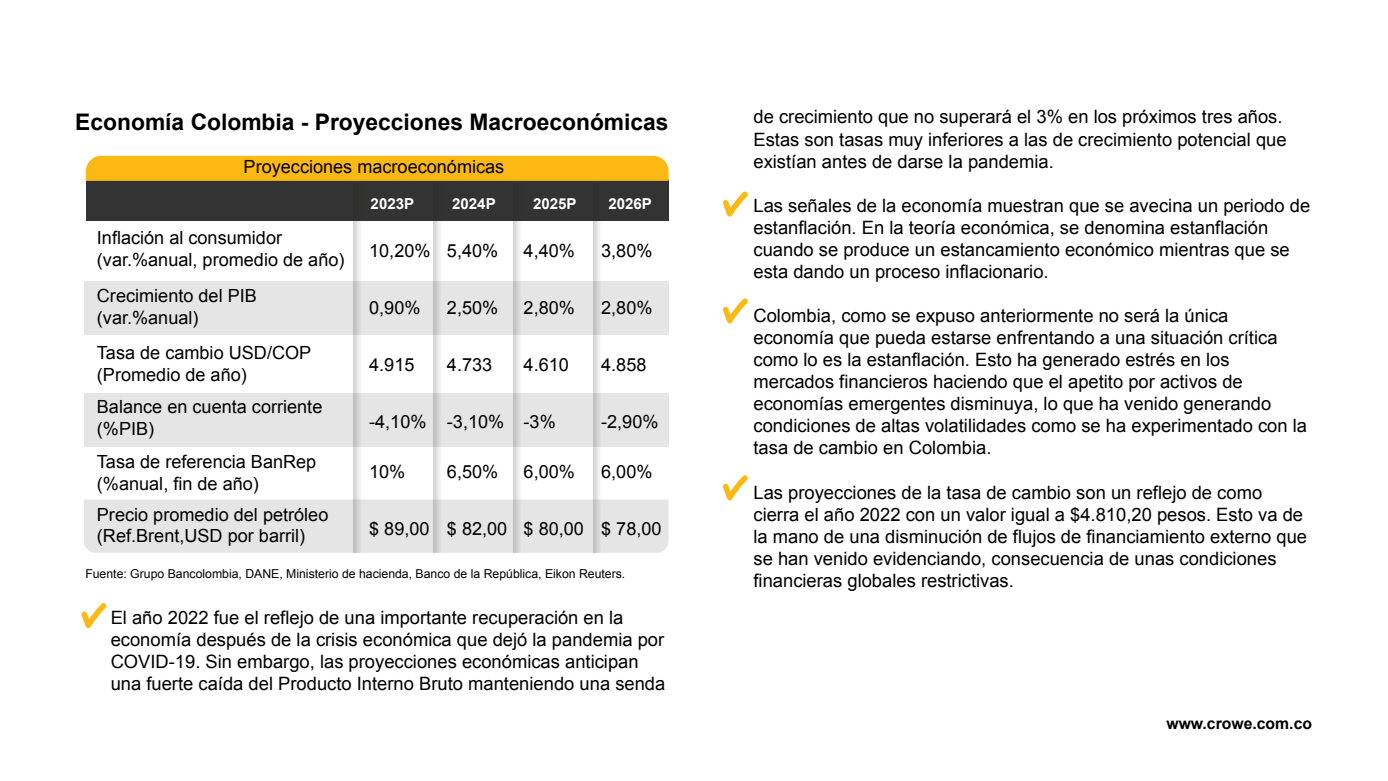
<style>
.page{position:relative;width:1388px;height:781px;background:#fff}
.page>*{position:absolute;margin:0;border:0;box-sizing:border-box;transform-origin:0 0}
.t1{font:700 22.75px "Arial";color:#000}
.t2{font:18.38px/22.1px "Arial";color:#000}
.t3{font:18.03px/21.7px "Arial";color:#000}
.t4{font:700 15.75px "Arial";color:#000}
.t5{font:700 15.05px "Arial";color:#fff}
.t6{font:12.25px "Arial";color:#000}
</style>
<div class="page">
<div style="left:84px;top:282px;width:584px;height:53px;background:#e5e5e5"></div>
<div style="left:84px;top:393px;width:584px;height:53px;background:#e5e5e5"></div>
<div style="left:84px;top:499px;width:584px;height:53px;background:#e5e5e5"></div>
<div style="left:86px;top:179px;width:582px;height:41px;background:#333"></div>
<div style="left:86px;top:156px;width:582px;height:25px;background:#fdb913"></div>
<svg style="left:433px;top:220px;width:8px;height:332px"></svg>
<svg style="left:354px;top:220px;width:7px;height:332px"></svg>
<svg style="left:513px;top:220px;width:8px;height:332px"></svg>
<svg style="left:593px;top:220px;width:8px;height:332px"></svg>
<svg style="left:81px;top:603px;width:26px;height:26px"></svg>
<svg style="left:723px;top:191px;width:25px;height:26px"></svg>
<svg style="left:723px;top:298px;width:25px;height:26px"></svg>
<svg style="left:723px;top:475px;width:25px;height:26px"></svg>
<p class="t1" style="left:75px;top:113px;width:595px">Economía Colombia - Proyecciones Macroeconómicas</p>
<p class="t3" style="left:244px;top:157px;width:262px">Proyecciones macroeconómicas</p>
<p class="t3" style="left:97px;top:228px;width:249px">Inflación al consumidor (var.%anual, promedio de año)</p>
<p class="t3" style="left:97px;top:286px;width:162px">Crecimiento del PIB (var.%anual)</p>
<p class="t3" style="left:97px;top:343px;width:216px">Tasa de cambio USD/COP (Promedio de año)</p>
<p class="t3" style="left:97px;top:397px;width:227px">Balance en cuenta corriente (%PIB)</p>
<p class="t3" style="left:97px;top:452px;width:221px">Tasa de referencia BanRep (%anual, fin de año)</p>
<p class="t3" style="left:97px;top:504px;width:233px">Precio promedio del petróleo (Ref.Brent,USD por barril)</p>
<p class="t5" style="left:371px;top:198px;width:45px">2023P</p>
<p class="t5" style="left:452px;top:198px;width:45px">2024P</p>
<p class="t5" style="left:533px;top:198px;width:45px">2025P</p>
<p class="t5" style="left:608px;top:198px;width:45px">2026P</p>
<p class="t3" style="left:369px;top:241px;width:63px">10,20%</p>
<p class="t3" style="left:447px;top:241px;width:53px">5,40%</p>
<p class="t3" style="left:524px;top:241px;width:53px">4,40%</p>
<p class="t3" style="left:601px;top:241px;width:53px">3,80%</p>
<p class="t3" style="left:369px;top:298px;width:53px">0,90%</p>
<p class="t3" style="left:447px;top:298px;width:53px">2,50%</p>
<p class="t3" style="left:524px;top:298px;width:53px">2,80%</p>
<p class="t3" style="left:601px;top:298px;width:53px">2,80%</p>
<p class="t3" style="left:369px;top:355px;width:47px">4.915</p>
<p class="t3" style="left:447px;top:355px;width:47px">4.733</p>
<p class="t3" style="left:524px;top:355px;width:47px">4.610</p>
<p class="t3" style="left:601px;top:355px;width:47px">4.858</p>
<p class="t3" style="left:369px;top:412px;width:59px">-4,10%</p>
<p class="t3" style="left:369px;top:462px;width:38px">10%</p>
<p class="t3" style="left:447px;top:412px;width:59px">-3,10%</p>
<p class="t3" style="left:447px;top:462px;width:53px">6,50%</p>
<p class="t3" style="left:524px;top:412px;width:34px">-3%</p>
<p class="t3" style="left:524px;top:462px;width:53px">6,00%</p>
<p class="t3" style="left:601px;top:412px;width:59px">-2,90%</p>
<p class="t3" style="left:601px;top:462px;width:53px">6,00%</p>
<p class="t3" style="left:369px;top:519px;width:62px">$ 89,00</p>
<p class="t3" style="left:447px;top:519px;width:62px">$ 82,00</p>
<p class="t3" style="left:524px;top:519px;width:62px">$ 80,00</p>
<p class="t3" style="left:601px;top:519px;width:62px">$ 78,00</p>
<p class="t6" style="left:85px;top:568px;width:541px">Fuente: Grupo Bancolombia, DANE, Ministerio de hacienda, Banco de la República, Eikon Reuters.</p>
<p class="t2" style="left:111px;top:608px;width:556px">El año 2022 fue el reflejo de una importante recuperación en la economía después de la crisis económica que dejó la pandemia por COVID-19. Sin embargo, las proyecciones económicas anticipan una fuerte caída del Producto Interno Bruto manteniendo una senda</p>
<p class="t2" style="left:753px;top:107px;width:535px">de crecimiento que no superará el 3% en los próximos tres años.<br>Estas son tasas muy inferiores a las de crecimiento potencial que existían antes de darse la pandemia.</p>
<p class="t2" style="left:753px;top:195px;width:558px">Las señales de la economía muestran que se avecina un periodo de estanflación. En la teoría económica, se denomina estanflación cuando se produce un estancamiento económico mientras que se esta dando un proceso inflacionario.</p>
<p class="t2" style="left:753px;top:306px;width:555px">Colombia, como se expuso anteriormente no será la única economía que pueda estarse enfrentando a una situación crítica como lo es la estanflación. Esto ha generado estrés en los mercados financieros haciendo que el apetito por activos de economías emergentes disminuya, lo que ha venido generando condiciones de altas volatilidades como se ha experimentado con la tasa de cambio en Colombia.</p>
<p class="t2" style="left:753px;top:482px;width:555px">Las proyecciones de la tasa de cambio son un reflejo de como cierra el año 2022 con un valor igual a $4.810,20 pesos. Esto va de la mano de una disminución de flujos de financiamiento externo que se han venido evidenciando, consecuencia de unas condiciones financieras globales restrictivas.</p>
<p class="t4" style="left:1166px;top:717px;width:147px">www.crowe.com.co</p>
</div>
